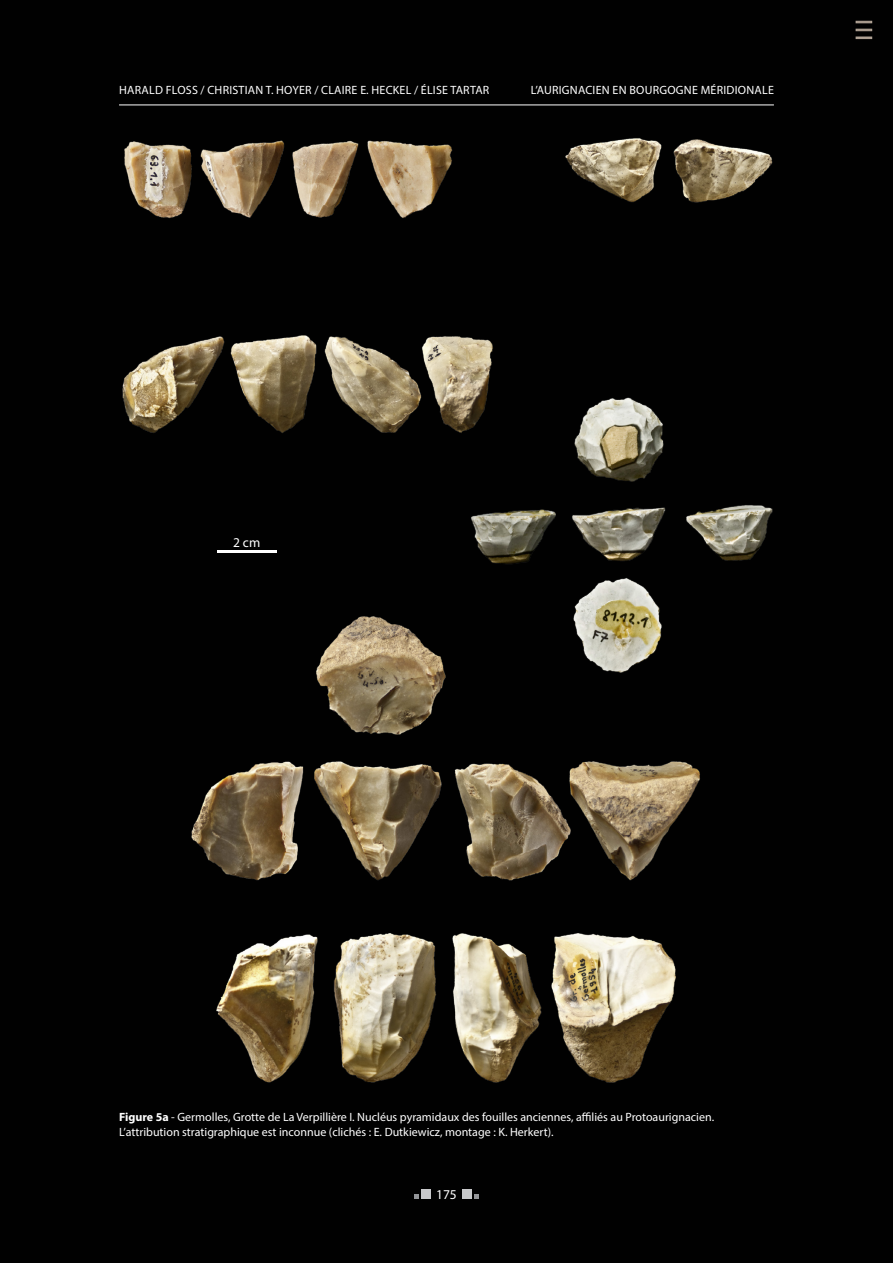
<style>
.page{position:relative;width:893px;height:1263px;background:#010101}
.page>*{position:absolute;margin:0;border:0;box-sizing:border-box;transform-origin:0 0}
.Titre_courrant_page{font:13.5px "Myriad Pro";color:#fff}
.Legende{font:13.5px "Myriad Pro";color:#fff}
.Legende-2{font:12px "Myriad Pro";color:#fff}
.Legende-3{font:12px "Myriad Pro";letter-spacing:.02em;color:#fff}
.s1{font-weight:700}
</style>
<div class="page">
<svg style="left:414px;top:1194px;width:4px;height:5px"></svg>
<div style="left:421px;top:1190px;width:9px;height:9px;background:#c7c8ca"></div>
<div style="left:463px;top:1190px;width:9px;height:9px;background:#c7c8ca"></div>
<svg style="left:475px;top:1194px;width:4px;height:5px"></svg>
<hr style="left:119px;top:105px;width:655px;height:1px;background:#fff">
<svg style="left:856px;top:29px;width:16px;height:2px"></svg>
<svg style="left:856px;top:37px;width:16px;height:2px"></svg>
<svg style="left:856px;top:21px;width:16px;height:2px"></svg>
<hr style="left:217px;top:551px;width:60px;height:2px;background:#fff">
<img style="left:124px;top:138px;width:649px;height:80px">
<img style="left:471px;top:505px;width:302px;height:168px">
<img style="left:574px;top:397px;width:90px;height:85px">
<img style="left:122px;top:335px;width:371px;height:98px">
<img style="left:191px;top:761px;width:509px;height:120px">
<img style="left:316px;top:616px;width:130px;height:119px">
<img style="left:216px;top:933px;width:460px;height:150px">
<p class="Legende-3" style="left:119px;top:83px;width:372px">HARALD FLOSS / CHRISTIAN T. HOYER / CLAIRE E. HECKEL / ÉLISE TARTAR</p>
<p class="Legende-3" style="left:531px;top:83px;width:245px">L’AURIGNACIEN EN BOURGOGNE MÉRIDIONALE</p>
<p class="Legende" style="left:233px;top:534px;width:29px">2 cm</p>
<p class="Legende-2" style="left:119px;top:1110px;width:597px"><span class="s1">Figure 5a</span> - Germolles, Grotte de La Verpillière I. Nucléus pyramidaux des fouilles anciennes, affiliés au Protoaurignacien.</p>
<p class="Legende-2" style="left:119px;top:1125px;width:436px">L’attribution stratigraphique est inconnue (clichés : E. Dutkiewicz, montage : K. Herkert).</p>
<p class="Titre_courrant_page" style="left:436px;top:1186px;width:22px">175</p>
</div>
